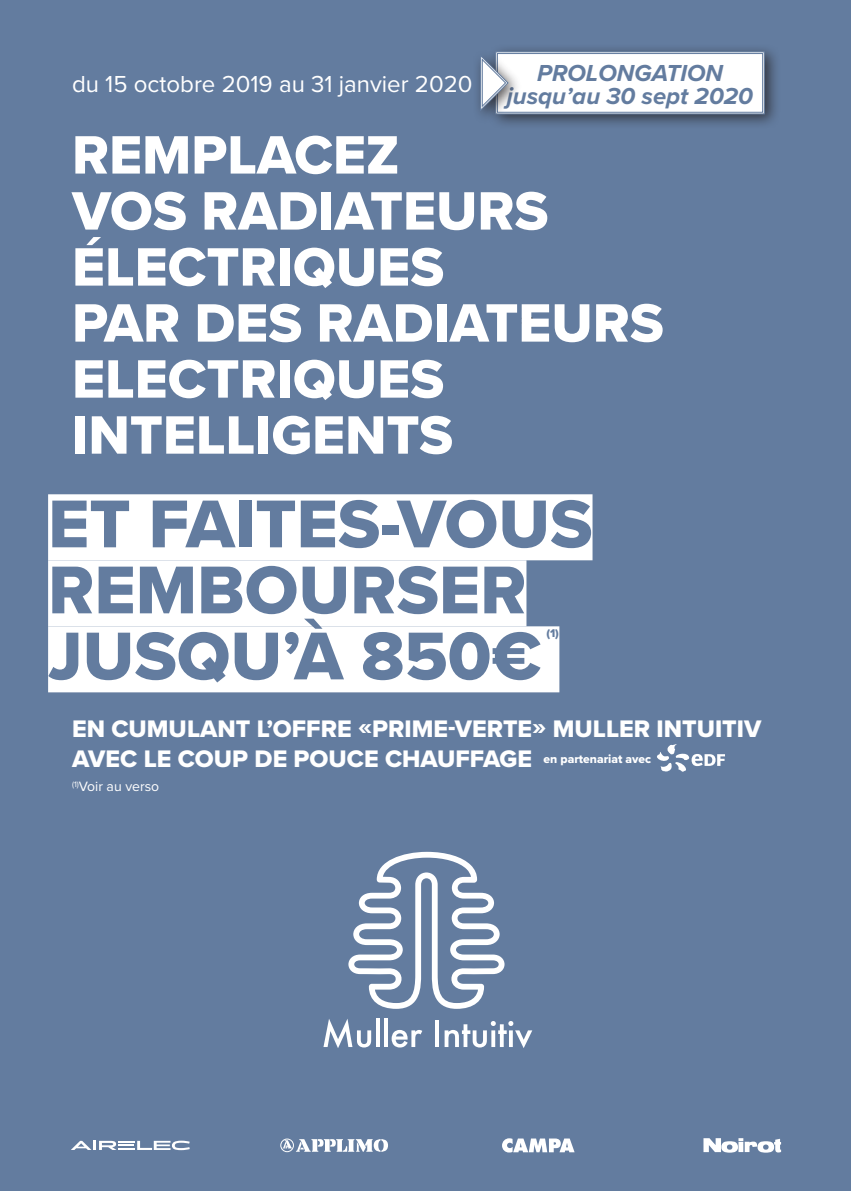
<style>
.page{position:relative;width:851px;height:1191px;background:#fff}
.page>*{position:absolute;margin:0;border:0;box-sizing:border-box;transform-origin:0 0}
.t1{font:70px "Proxima Nova Extrabld";color:#637c9f}
.t2{font:56px "Proxima Nova Extrabld";color:#fff}
.t3{font:40px "Proxima Nova";color:#231f20}
.t4{font:24.8px "Proxima Nova Extrabld";color:#fff}
.t5{font:24px "Proxima Nova";color:#fff}
.t6{font:italic 700 24px/23px "Proxima Nova";color:#637c9f;text-align:center}
.t7{font:14px "Proxima Nova";color:#fff}
.t8{font:12.2px "Proxima Nova Extrabld";color:#fff}
.t9{font:11.6px "Proxima Nova Extrabld";color:#637c9f}
</style>
<div class="page">
<div style="left:0;top:0;width:850px;height:1191px;background:#637c9f"></div>
<svg style="left:703px;top:1138px;width:78px;height:14px"></svg>
<svg style="left:502px;top:1138px;width:72px;height:14px"></svg>
<div style="left:280px;top:1138px;width:13px;height:13px;border:1px solid #fff;border-radius:50%"></div>
<svg style="left:282px;top:1138px;width:106px;height:14px"></svg>
<svg style="left:71px;top:1140px;width:119px;height:10px"></svg>
<svg style="left:348px;top:852px;width:156px;height:156px"></svg>
<svg style="left:323px;top:1019px;width:48px;height:29px"></svg>
<svg style="left:376px;top:1018px;width:3px;height:29px"></svg>
<hr style="left:384px;top:1018px;width:4px;height:29px;background:#fff">
<svg style="left:391px;top:1030px;width:31px;height:17px"></svg>
<hr style="left:435px;top:1020px;width:4px;height:27px;background:#fff">
<svg style="left:444px;top:1021px;width:88px;height:27px"></svg>
<div style="left:48px;top:494px;width:544px;height:66px;background:#fff"></div>
<div style="left:48px;top:560px;width:478px;height:66px;background:#fff"></div>
<div style="left:48px;top:626px;width:511px;height:66px;background:#fff"></div>
<svg style="left:657px;top:744px;width:68px;height:27px"></svg>
<div style="left:487px;top:43px;width:293px;height:87px;background:#231f20;opacity:.75"></div>
<div style="left:472px;top:49px;width:51px;height:76px;background:#231f20;opacity:.75"></div>
<svg style="left:480px;top:52px;width:284px;height:62px;background:#eff1f4"></svg>
<p class="t5" style="left:72px;top:66px;width:402px">du 15 octobre 2019 au 31 janvier 2020</p>
<p class="t6" style="left:506px;top:61px;width:248px">PROLONGATION jusqu’au 30 sept 2020</p>
<p class="t2" style="left:72px;top:113px;width:329px">REMPLACEZ</p>
<p class="t2" style="left:72px;top:169px;width:478px">VOS RADIATEURS</p>
<p class="t2" style="left:72px;top:225px;width:373px">ÉLECTRIQUES</p>
<p class="t2" style="left:72px;top:281px;width:593px">PAR DES RADIATEURS</p>
<p class="t2" style="left:72px;top:337px;width:373px">ELECTRIQUES</p>
<p class="t2" style="left:72px;top:393px;width:382px">INTELLIGENTS</p>
<p class="t3" style="left:520px;top:299px;width:15px">*</p>
<p class="t1" style="left:48px;top:472px;width:546px">ET FAITES-VOUS</p>
<p class="t1" style="left:48px;top:538px;width:480px">REMBOURSER</p>
<p class="t1" style="left:48px;top:604px;width:495px">JUSQU’À 850€</p>
<p class="t9" style="left:546px;top:624px;width:14px">(1)</p>
<p class="t4" style="left:72px;top:710px;width:690px">EN CUMULANT L’OFFRE «PRIME-VERTE» MULLER INTUITIV</p>
<p class="t4" style="left:72px;top:740px;width:461px">AVEC LE COUP DE POUCE CHAUFFAGE</p>
<p class="t8" style="left:543px;top:749px;width:109px">en partenariat avec</p>
<p class="t7" style="left:72px;top:776px;width:89px"><sup>(1)</sup>Voir au verso</p>
</div>
